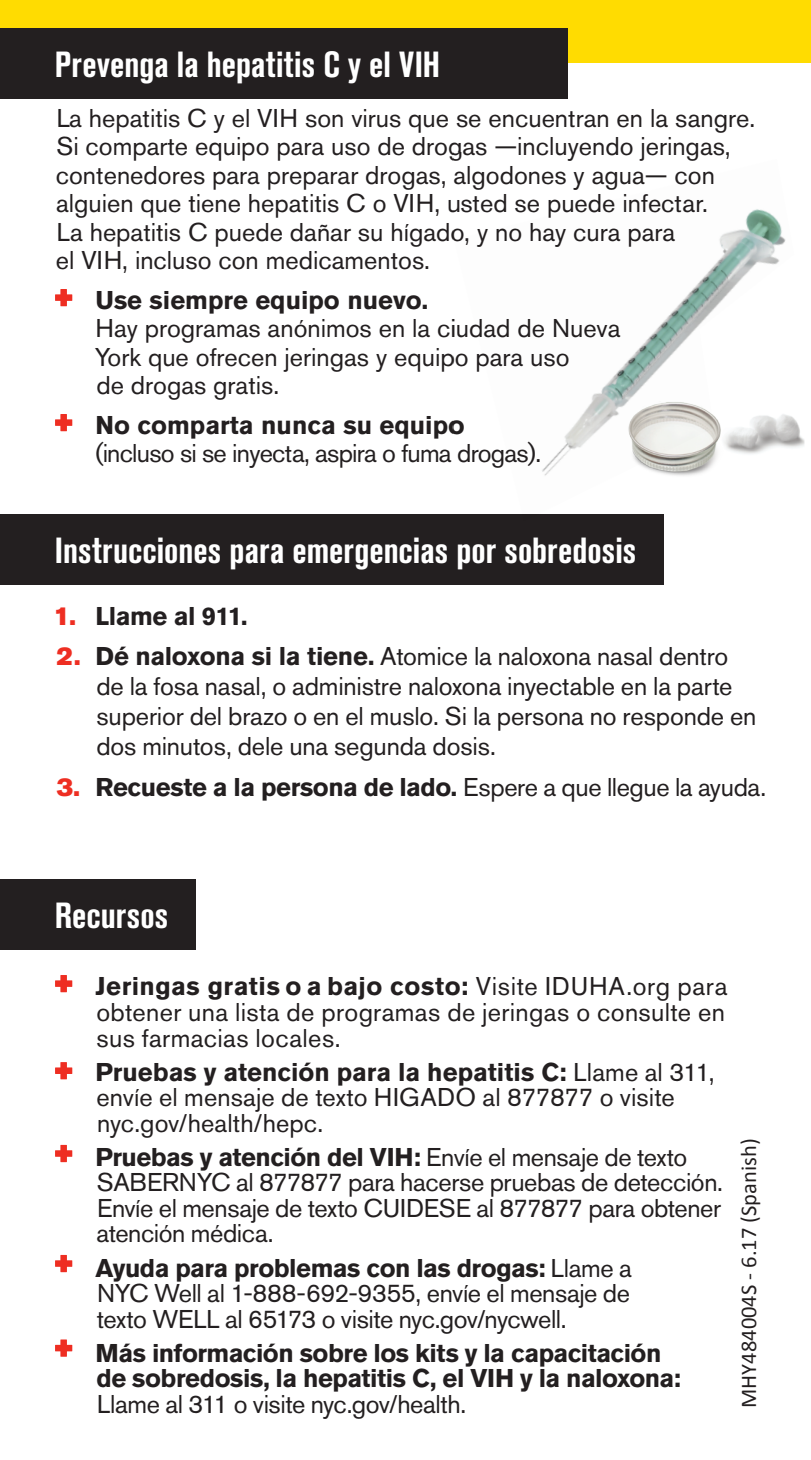
<style>
.page{position:relative;width:811px;height:1460px;background:#fff}
.page>*{position:absolute;margin:0;border:0;box-sizing:border-box;transform-origin:0 0}
.t1{font:700 condensed 36px "Akzidenz Grotesk BQ";color:#fff}
.t2{font:25.5px/25.5px "Akzidenz Grotesk BQ";color:#231f20}
.t3{font:700 25.5px/25.5px "Akzidenz Grotesk BQ";letter-spacing:-.015em;color:#231f20}
.t4{font:25.5px "Akzidenz Grotesk BQ";letter-spacing:-.03em;color:#231f20}
.t5{font:22.5px "Calibri";color:#231f20}
.s1{font-family:"Akzidenz Grotesk BQ Super";font-weight:400;color:#ee2e22}
.s2{font-family:"Akzidenz Grotesk BQ Super";color:#ee2e22}
.s3{font-weight:700}
.s4{font-weight:400}
</style>
<div class="page">
<div style="left:0;top:0;width:811px;height:63px;background:#ffdc01"></div>
<div style="left:0;top:28px;width:568px;height:70px;background:#231f20"></div>
<div style="left:0;top:879px;width:195px;height:70px;background:#231f20"></div>
<div style="left:0;top:514px;width:663px;height:70px;background:#231f20"></div>
<svg style="left:55px;top:289px;width:17px;height:17px"></svg>
<svg style="left:55px;top:414px;width:17px;height:17px"></svg>
<svg style="left:55px;top:975px;width:17px;height:17px"></svg>
<svg style="left:55px;top:1062px;width:17px;height:17px"></svg>
<svg style="left:55px;top:1144px;width:17px;height:18px"></svg>
<svg style="left:55px;top:1254px;width:17px;height:18px"></svg>
<svg style="left:55px;top:1339px;width:17px;height:17px"></svg>
<img style="left:794px;top:419px;width:10px;height:29px">
<img style="left:542px;top:209px;width:252px;height:312px">
<h1 class="t1" style="left:55px;top:43px;width:386px">Prevenga la hepatitis C y el VIH</h1>
<p class="t2" style="left:56px;top:104px;width:701px;line-height:28.5px">La hepatitis C y el VIH son virus que se encuentran en la sangre.<br>Si comparte equipo para uso de drogas —incluyendo jeringas, contenedores para preparar drogas, algodones y agua— con alguien que tiene hepatitis C o VIH, usted se puede infectar.<br>La hepatitis C puede dañar su hígado, y no hay cura para<br>el VIH, incluso con medicamentos.</p>
<p class="t3" style="left:95px;top:287px;width:334px">Use siempre equipo nuevo.</p>
<p class="t2" style="left:95px;top:314px;width:527px;line-height:28.5px">Hay programas anónimos en la ciudad de Nueva<br>York que ofrecen jeringas y equipo para uso<br>de drogas gratis.</p>
<p class="t3" style="left:95px;top:412px;width:370px">No comparta nunca su equipo</p>
<p class="t4" style="left:95px;top:438px;width:447px">(incluso si se inyecta, aspira o fuma drogas).</p>
<h1 class="t1" style="left:55px;top:529px;width:583px">Instrucciones para emergencias por sobredosis</h1>
<p class="t3" style="left:54px;top:603px;width:195px"><span class="s1">1.</span> Llame al 911.</p>
<p class="t2" style="left:96px;top:641px;width:661px;line-height:30px;text-indent:-40px"><span class="s2">2.</span> <span class="s3">Dé naloxona si la tiene.</span> Atomice la naloxona nasal dentro de la fosa nasal, o administre naloxona inyectable en la parte superior del brazo o en el muslo. Si la persona no responde en dos minutos, dele una segunda dosis.</p>
<p class="t3" style="left:57px;top:774px;width:711px"><span class="s1">3.</span> Recueste a la persona de lado. <span class="s4">Espere a que llegue la ayuda.</span></p>
<h1 class="t1" style="left:55px;top:894px;width:115px">Recursos</h1>
<p class="t2" style="left:95px;top:973px;width:633px;text-align:justify"><span class="s3">Jeringas gratis o a bajo costo:</span> Visite IDUHA.org para obtener una lista de programas de jeringas o consulte en sus farmacias locales.</p>
<p class="t2" style="left:95px;top:1058px;width:621px"><span class="s3">Pruebas y atención para la hepatitis C:</span> Llame al 311, envíe el mensaje de texto HIGADO al 877877 o visite nyc.gov/health/hepc.</p>
<p class="t2" style="left:95px;top:1144px;width:629px"><span class="s3">Pruebas y atención del VIH:</span> Envíe el mensaje de texto SABERNYC al 877877 para hacerse pruebas de detección.<br>Envíe el mensaje de texto CUIDESE al 877877 para obtener atención médica.</p>
<p class="t2" style="left:95px;top:1254px;width:538px;text-align:justify"><span class="s3">Ayuda para problemas con las drogas:</span> Llame a NYC Well al 1-888-692-9355, envíe el mensaje de texto WELL al 65173 o visite nyc.gov/nycwell.</p>
<p class="t3" style="left:95px;top:1340px;width:587px">Más información sobre los kits y la capacitación de sobredosis, la hepatitis C, el VIH y la naloxona:</p>
<p class="t2" style="left:97px;top:1390px;width:370px">Llame al 311 o visite nyc.gov/health.</p>
<p class="t5" style="left:734px;top:1407px;width:271px;rotate:-90deg">MHY484004S - 6.17 (Spanish)</p>
</div>
